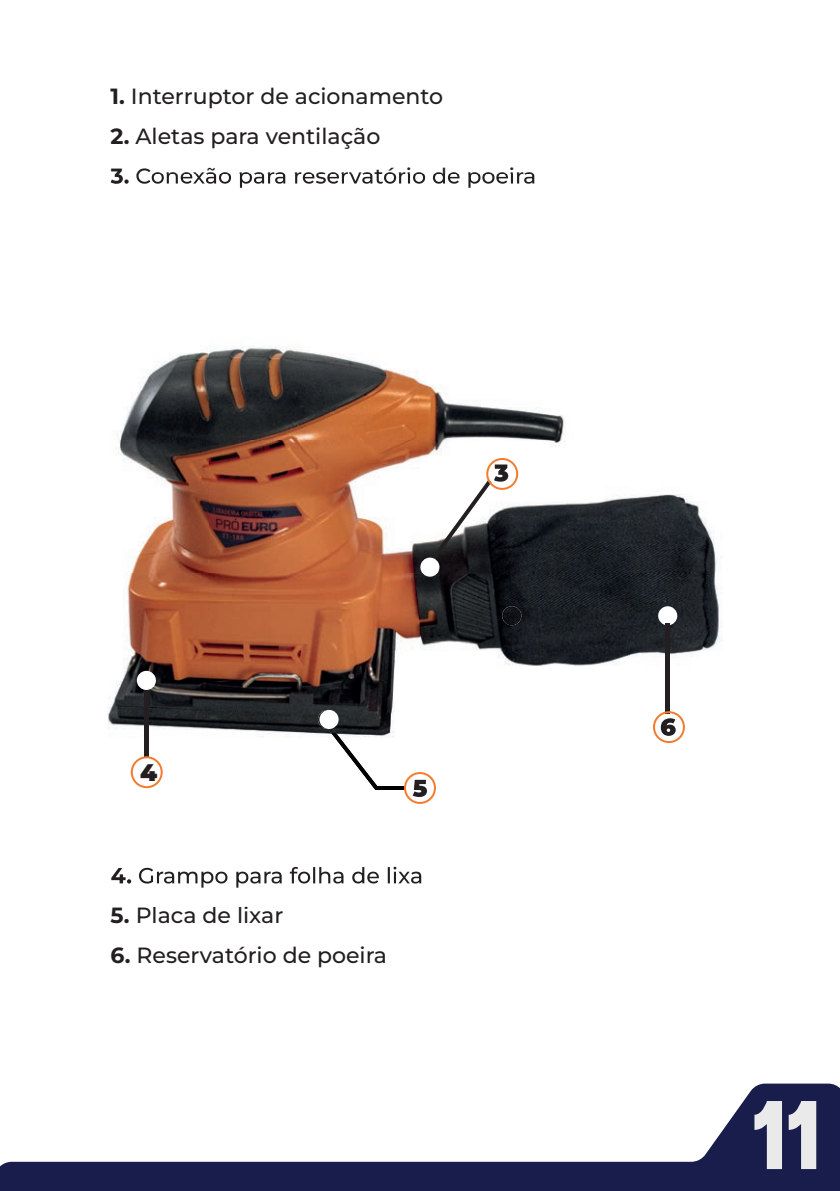
<style>
.page{position:relative;width:840px;height:1191px;background:#fff}
.page>*{position:absolute;margin:0;border:0;box-sizing:border-box;transform-origin:0 0}
.t1{font:95.2px "Muro";color:#eaeaeb}
.t2{font:900 24px "Montserrat";color:#231f20}
.t3{font:500 22px "Montserrat";color:#231f20}
.s1{font-weight:700}
</style>
<div class="page">
<svg style="left:0;top:1083px;width:839px;height:108px"></svg>
<img style="left:108px;top:352px;width:102px;height:437px">
<img style="left:210px;top:346px;width:209px;height:391px">
<img style="left:419px;top:382px;width:303px;height:411px">
<img style="left:110px;top:174px;width:19px;height:10px">
<img style="left:136px;top:174px;width:399px;height:14px">
<img style="left:111px;top:868px;width:20px;height:15px">
<img style="left:139px;top:866px;width:283px;height:21px">
<img style="left:318px;top:710px;width:19px;height:19px">
<img style="left:502px;top:606px;width:19px;height:19px;border-radius:10px">
<div style="left:657px;top:606px;width:20px;height:19px;background:#fff;border-radius:50%"></div>
<hr style="left:665px;top:623px;width:4px;height:90px;background:#231f20">
<svg style="left:326px;top:724px;width:109px;height:80px"></svg>
<svg style="left:429px;top:458px;width:89px;height:104px"></svg>
<svg style="left:652px;top:711px;width:32px;height:32px"></svg>
<div style="left:420px;top:557px;width:19px;height:19px;background:#fff;border-radius:50%"></div>
<hr style="left:145px;top:672px;width:4px;height:85px;background:#231f20">
<svg style="left:131px;top:756px;width:32px;height:32px"></svg>
<div style="left:137px;top:671px;width:19px;height:19px;background:#fff;border-radius:50%"></div>
<div style="left:319px;top:710px;width:19px;height:19px;background:#fff;border-radius:50%"></div>
<p class="t3" style="left:110px;top:81px;width:334px"><span class="s1">1.</span> Interruptor de acionamento</p>
<p class="t3" style="left:110px;top:121px;width:271px"><span class="s1">2.</span> Aletas para ventilação</p>
<p class="t3" style="left:110px;top:161px;width:427px"><span class="s1">3.</span> Conexão para reservatório de poeira</p>
<p class="t2" style="left:140px;top:754px;width:19px">4</p>
<p class="t3" style="left:110px;top:901px;width:174px"><span class="s1">5.</span> Placa de lixar</p>
<p class="t3" style="left:110px;top:941px;width:277px"><span class="s1">6.</span> Reservatório de poeira</p>
<h1 class="t1" style="left:752px;top:1077px;width:70px">11</h1>
</div>
